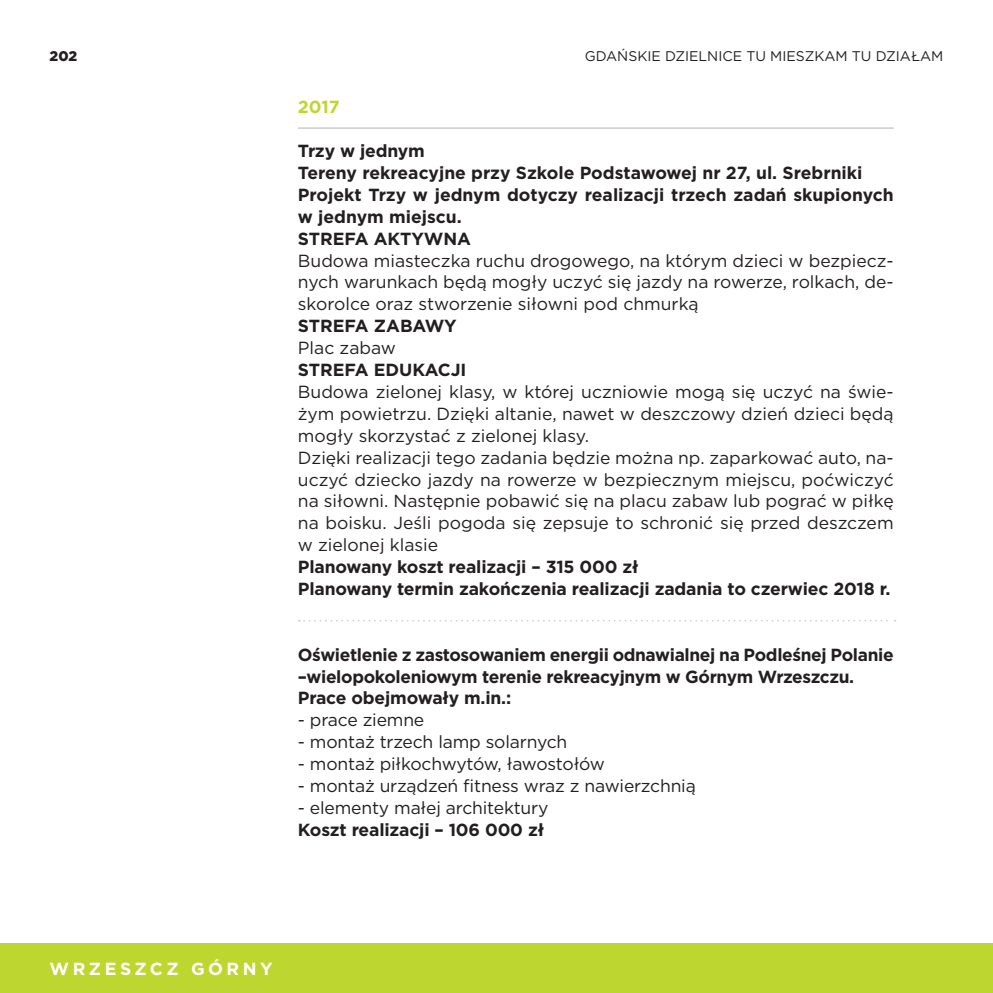
<style>
.page{position:relative;width:993px;height:993px;background:#fff}
.page>*{position:absolute;margin:0;border:0;box-sizing:border-box;transform-origin:0 0}
.t1{font:17.5px/21.9px "Gotham";color:#231f20;text-align:justify}
.t2{font:700 17.5px/21.9px "Gotham";letter-spacing:-.01em;color:#231f20}
.t3{font:700 17.5px "Gotham";letter-spacing:.2em;color:#fff}
.t4{font:700 17.5px "Gotham";color:#bed630}
.t5{font:14px "Gotham";color:#231f20}
.t6{font:900 14px "Gotham";color:#231f20}
</style>
<div class="page">
<div style="left:0;top:943px;width:992px;height:49px;background:#bed630"></div>
<hr style="left:298px;top:127px;width:595px;height:2px;background:#d1d2d4">
<svg style="left:299px;top:620px;width:596px;height:1px"></svg>
<p class="t6" style="left:50px;top:46px;width:29px">202</p>
<p class="t5" style="left:584px;top:47px;width:360px">GDAŃSKIE DZIELNICE TU MIESZKAM TU DZIAŁAM</p>
<p class="t4" style="left:298px;top:95px;width:43px">2017</p>
<p class="t2" style="left:298px;top:140px;width:597px">Trzy w jednym<br>Tereny rekreacyjne przy Szkole Podstawowej nr 27, ul. Srebrniki Projekt Trzy w jednym dotyczy realizacji trzech zadań skupionych w jednym miejscu.<br>STREFA AKTYWNA</p>
<p class="t1" style="left:298px;top:249px;width:597px">Budowa miasteczka ruchu drogowego, na którym dzieci w bezpiecz&shy;nych warunkach będą mogły uczyć się jazdy na rowerze, rolkach, de&shy;skorolce oraz stworzenie siłowni pod chmurką</p>
<p class="t2" style="left:298px;top:315px;width:160px">STREFA ZABAWY</p>
<p class="t1" style="left:298px;top:336px;width:99px">Plac zabaw</p>
<p class="t2" style="left:298px;top:358px;width:170px">STREFA EDUKACJI</p>
<p class="t1" style="left:298px;top:380px;width:597px;text-align:left">Budowa zielonej klasy, w której uczniowie mogą się uczyć na świe&shy;żym powietrzu. Dzięki altanie, nawet w deszczowy dzień dzieci będą mogły skorzystać z zielonej klasy.<br>Dzięki realizacji tego zadania będzie można np. zaparkować auto, na&shy;uczyć dziecko jazdy na rowerze w bezpiecznym miejscu, poćwiczyć na siłowni. Następnie pobawić się na placu zabaw lub pograć w piłkę na boisku. Jeśli pogoda się zepsuje to schronić się przed deszczem w zielonej klasie</p>
<p class="t2" style="left:298px;top:555px;width:593px">Planowany koszt realizacji – 315 000 zł<br>Planowany termin zakończenia realizacji zadania to czerwiec 2018 r.</p>
<p class="t2" style="left:298px;top:643px;width:597px">Oświetlenie z zastosowaniem energii odnawialnej na Podleśnej Polanie –wielopokoleniowym terenie rekreacyjnym w Górnym Wrzeszczu.<br>Prace obejmowały m.in.:</p>
<p class="t1" style="left:298px;top:708px;width:128px">- prace ziemne</p>
<p class="t1" style="left:298px;top:730px;width:271px">- montaż trzech lamp solarnych</p>
<p class="t1" style="left:298px;top:752px;width:308px">- montaż piłkochwytów, ławostołów</p>
<p class="t1" style="left:298px;top:774px;width:399px">- montaż urządzeń fitness wraz z nawierzchnią</p>
<p class="t1" style="left:298px;top:796px;width:252px">- elementy małej architektury</p>
<p class="t2" style="left:298px;top:818px;width:247px">Koszt realizacji – 106 000 zł</p>
<p class="t3" style="left:50px;top:957px;width:224px">WRZESZCZ GÓRNY</p>
</div>
